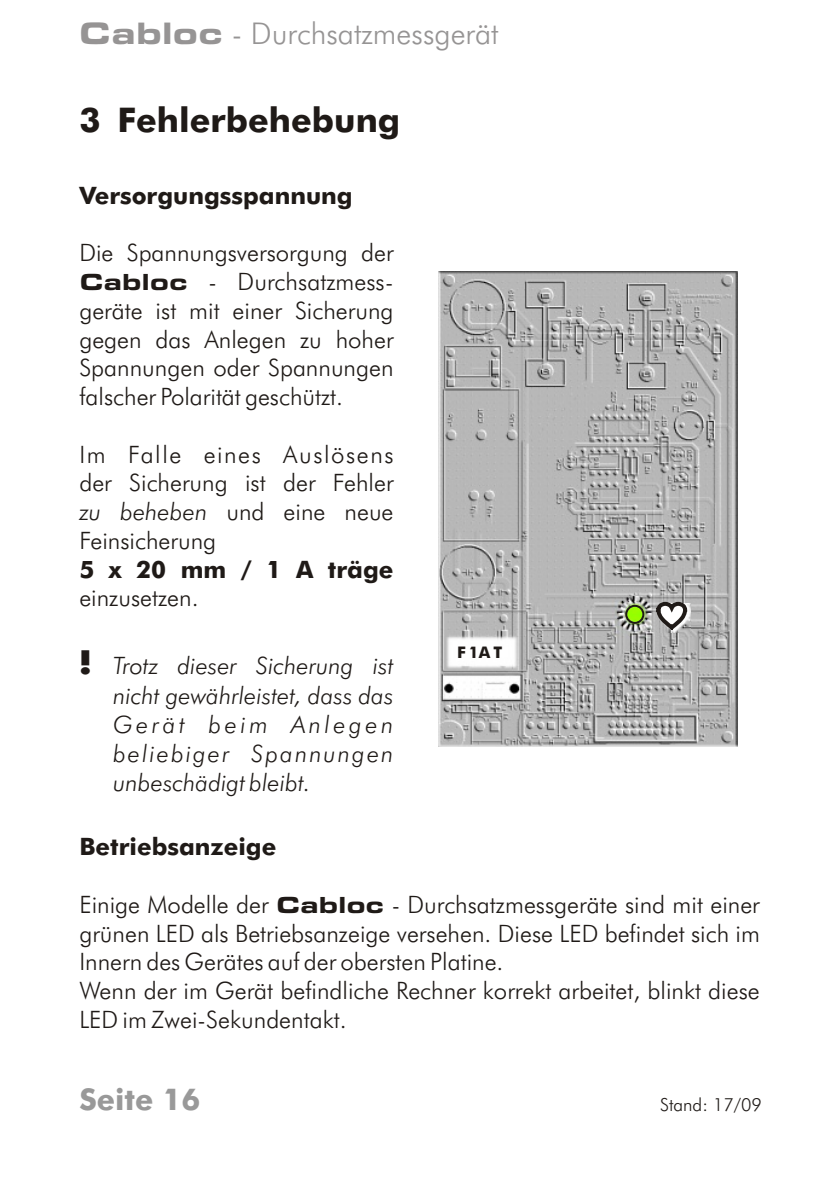
<style>
.page{position:relative;width:840px;height:1192px;background:#fff}
.page>*{position:absolute;margin:0;border:0;box-sizing:border-box;transform-origin:0 0}
.t1{font:700 34px "Futura Md BT";color:#1f1a17}
.t2{font:32px "Futura X Blk BT";color:#1f1a17}
.t3{font:30px "Futura Lt BT";color:#969494}
.t4{font:700 30px "Futura Md BT";color:#999}
.t5{font:24px/28.8px "Futura Lt BT";color:#1f1a17;text-align:justify}
.t6{font:italic 24px/29.2px "Futura Lt BT";letter-spacing:.08em;color:#1f1a17;text-align:justify}
.t7{font:700 24px "Futura Md BT";color:#1f1a17}
.t8{font:18px "Futura Lt BT";color:#1f1a17}
.t9{font:700 16px "Futura Md BT";color:#1f1a17}
.s1{font-family:"JS Eurostile";font-weight:700;font-size:32px}
.s2{font-family:"JS Eurostile";font-weight:700}
.s3{font-style:italic}
</style>
<div class="page">
<img style="left:439px;top:272px;width:299px;height:475px">
<img style="left:690px;top:604px;width:1px;height:28px">
<svg style="left:654px;top:436px;width:36px;height:200px;background:#ababab"></svg>
<div style="left:625px;top:605px;width:19px;height:19px;border:2px solid #1f1a17;border-radius:50%"></div>
<p class="t3" style="left:79px;top:22px;width:421px"><span class="s1">Cabloc</span> - Durchsatzmessgerät</p>
<h1 class="t1" style="left:79px;top:106px;width:323px">3 Fehlerbehebung</h1>
<p class="t7" style="left:79px;top:185px;width:275px">Versorgungsspannung</p>
<p class="t5" style="left:79px;top:241px;width:316px">Die Spannungsversorgung der <span class="s2">Cabloc</span> - Durchsatzmess&shy;geräte ist mit einer Sicherung gegen das Anlegen zu hoher Spannungen oder Spannungen falscher Polarität geschützt.</p>
<p class="t5" style="left:79px;top:442px;width:316px">Im Falle eines Auslösens der Sicherung ist der Fehler <span class="s3">zu beheben</span> und eine neue Feinsicherung</p>
<p class="t7" style="left:79px;top:559px;width:316px">5 x 20 mm / 1 A träge</p>
<p class="t5" style="left:79px;top:586px;width:121px">einzusetzen.</p>
<h2 class="t2" style="left:79px;top:649px;width:13px">!</h2>
<p class="t6" style="left:113px;top:653px;width:282px">Trotz dieser Sicherung ist nicht gewährleistet, dass das Gerät beim Anlegen beliebiger Spannungen unbeschädigt bleibt.</p>
<p class="t9" style="left:457px;top:646px;width:47px">F 1A T</p>
<p class="t7" style="left:79px;top:837px;width:198px">Betriebsanzeige</p>
<p class="t5" style="left:79px;top:892px;width:682px;text-align:left">Einige Modelle der <span class="s2">Cabloc</span> - Durchsatzmessgeräte sind mit einer grünen LED als Betriebsanzeige versehen. Diese LED befindet sich im Innern des Gerätes auf der obersten Platine.<br>Wenn der im Gerät befindliche Rechner korrekt arbeitet, blinkt diese LED im Zwei-Sekundentakt.</p>
<p class="t4" style="left:79px;top:1088px;width:122px">Seite 16</p>
<p class="t8" style="left:660px;top:1097px;width:103px">Stand: 17/09</p>
</div>
